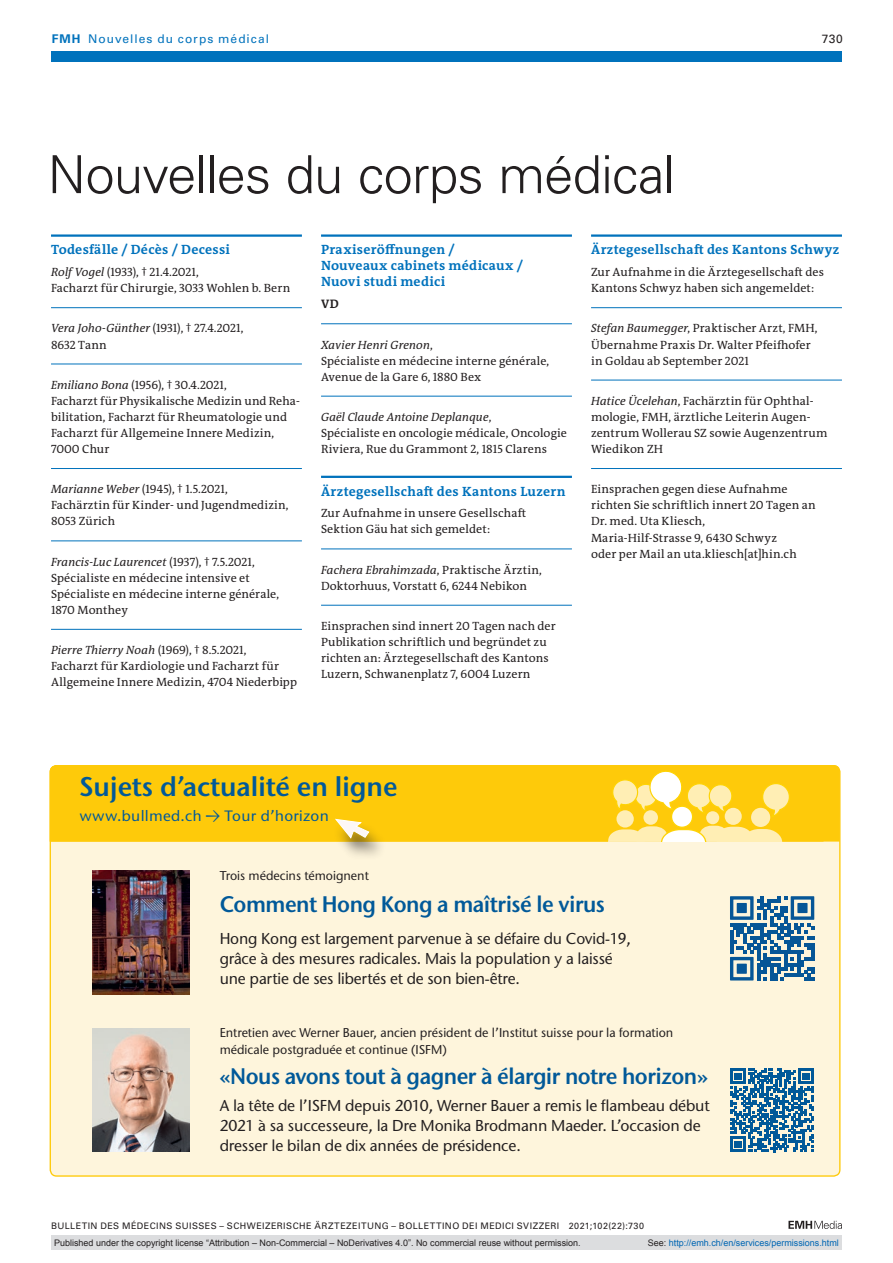
<style>
.page{position:relative;width:893px;height:1263px;background:#fff}
.page>*{position:absolute;margin:0;border:0;box-sizing:border-box;transform-origin:0 0}
.article-title{font:300 52.5px "Univers LT Std";letter-spacing:-.015em;color:#231f20}
.t1{font:600 27px "Stone Sans ITC Std";letter-spacing:-.005em;color:#015999}
.t2{font:600 22.5px "Stone Sans ITC Std";letter-spacing:-.025em;color:#015999;scale:.95 1}
.t3{font:500 15.75px/20.2px "Stone Sans ITC Std";letter-spacing:-.01em;color:#231f20}
.t4{font:500 15px "Stone Sans ITC Std";letter-spacing:.02em;color:#015999}
.section-h1{font:700 13.5px/16px "The Antiqua B W7";letter-spacing:.02em;color:#0072bc}
.t5{font:500 12.75px/16.5px "Stone Sans ITC Std";color:#231f20}
.section-h2{font:700 12.3px "The Antiqua B W7";color:#231f20}
.section-pi{font:12px/16px "The Antiqua B W5 Plain";letter-spacing:.01em;color:#231f20}
.section-pn{font:12px/16px "The Antiqua B W5 Plain";letter-spacing:.01em;color:#231f20}
.ressort{font:12px "Univers LT Std";letter-spacing:.08em;color:#0072bc}
.ressort-2{font:12px "Univers LT Std";color:#231f20}
.t6{font:9px "Arial";color:#231f20}
.fusszeile{font:9px "Univers LT Std";letter-spacing:.05em;color:#231f20}
.t7{font:9px "Arial";color:#0066b3}
.s1{font-weight:700}
.s2{font-style:italic}
.s3{font-family:"The Antiqua B W5 Plain";font-weight:400}
.s4{color:#231f20}
</style>
<div class="page">
<svg style="left:788px;top:1221px;width:54px;height:8px"></svg>
<hr style="left:51px;top:234px;width:251px;height:3px;background:#0072bc">
<hr style="left:51px;top:307px;width:251px;height:1px;background:#0072bc">
<hr style="left:51px;top:364px;width:251px;height:1px;background:#0072bc">
<hr style="left:51px;top:468px;width:251px;height:1px;background:#0072bc">
<hr style="left:51px;top:541px;width:251px;height:1px;background:#0072bc">
<hr style="left:51px;top:629px;width:251px;height:1px;background:#0072bc">
<hr style="left:321px;top:234px;width:251px;height:3px;background:#0072bc">
<hr style="left:321px;top:323px;width:251px;height:1px;background:#0072bc">
<hr style="left:321px;top:396px;width:251px;height:1px;background:#0072bc">
<hr style="left:321px;top:476px;width:251px;height:2px;background:#0072bc">
<hr style="left:321px;top:549px;width:251px;height:1px;background:#0072bc">
<hr style="left:321px;top:605px;width:251px;height:1px;background:#0072bc">
<hr style="left:591px;top:234px;width:251px;height:3px;background:#0072bc">
<hr style="left:591px;top:307px;width:251px;height:1px;background:#0072bc">
<hr style="left:591px;top:380px;width:251px;height:1px;background:#0072bc">
<hr style="left:591px;top:468px;width:251px;height:1px;background:#0072bc">
<div style="left:51px;top:51px;width:791px;height:11px;background:#0072bc"></div>
<div style="left:50px;top:766px;width:790px;height:410px;background:#fef5dc;border-radius:6px"></div>
<div style="left:50px;top:765px;width:790px;height:76px;background:#feca0a"></div>
<svg style="left:759px;top:780px;width:34px;height:38px"></svg>
<svg style="left:610px;top:768px;width:125px;height:47px;background:#fedb59"></svg>
<div style="left:706px;top:811px;width:13px;height:13px;background:#ffeeb4;border-radius:50%"></div>
<div style="left:725px;top:808px;width:17px;height:17px;background:#ffeeb4;border-radius:50%"></div>
<div style="left:643px;top:810px;width:15px;height:15px;background:#ffeeb4;border-radius:50%"></div>
<div style="left:616px;top:810px;width:18px;height:17px;background:#ffeeb4;border-radius:50%"></div>
<div style="left:671px;top:806px;width:22px;height:21px;background:#fff;border-radius:50%"></div>
<div style="left:671px;top:805px;width:22px;height:23px;border:1px solid #fed304;border-radius:50%"></div>
<svg style="left:608px;top:826px;width:174px;height:15px;background:#fee897"></svg>
<div style="left:751px;top:808px;width:19px;height:19px;background:#ffeeb4;border-radius:50%"></div>
<div style="left:332px;top:821px;width:54px;height:41px;background:#231f20;opacity:.6"></div>
<svg style="left:335px;top:818px;width:35px;height:22px"></svg>
<svg style="left:730px;top:896px;width:84px;height:84px"></svg>
<img style="left:92px;top:1028px;width:98px;height:123px">
<svg style="left:730px;top:1068px;width:84px;height:84px"></svg>
<img style="left:92px;top:871px;width:98px;height:123px">
<div style="left:51px;top:1235px;width:791px;height:15px;background:#dcdddf"></div>
<p class="ressort" style="left:52px;top:31px;width:219px"><span class="s1">FMH</span> Nouvelles du corps médical</p>
<p class="ressort-2" style="left:822px;top:31px;width:23px">730</p>
<p class="article-title" style="left:48px;top:143px;width:629px">Nouvelles du corps médical</p>
<p class="section-h1" style="left:51px;top:242px;width:180px">Todesfälle / Décès / Decessi</p>
<p class="section-pn" style="left:51px;top:264px;width:241px"><span class="s2">Rolf Vogel</span> (1933), † 21.4.2021,<br>Facharzt für Chirurgie, 3033 Wohlen b. Bern</p>
<p class="section-pi" style="left:51px;top:320px;width:194px"><span class="s2">Vera Joho-Günther</span> (1931), † 27.4.2021,<br>8632 Tann</p>
<p class="section-pi" style="left:51px;top:377px;width:250px"><span class="s2">Emiliano Bona</span> (1956), † 30.4.2021,<br>Facharzt für Physikalische Medizin und Reha&shy;bilitation, Facharzt für Rheumatologie und Facharzt für Allgemeine Innere Medizin, 7000 Chur</p>
<p class="section-pi" style="left:51px;top:481px;width:239px"><span class="s2">Marianne Weber</span> (1945), † 1.5.2021,<br>Fachärztin für Kinder- und Jugendmedizin,<br>8053 Zürich</p>
<p class="section-pi" style="left:51px;top:554px;width:230px"><span class="s2">Francis-Luc Laurencet</span> (1937), † 7.5.2021, Spécialiste en médecine intensive et Spécialiste en médecine interne générale, 1870 Monthey</p>
<p class="section-pi" style="left:51px;top:642px;width:247px"><span class="s2">Pierre Thierry Noah</span> (1969), † 8.5.2021,<br>Facharzt für Kardiologie und Facharzt für<br>Allgemeine Innere Medizin, 4704 Niederbipp</p>
<p class="section-h1" style="left:321px;top:242px;width:203px">Praxiseröffnungen /<br>Nouveaux cabinets médicaux /<br>Nuovi studi medici</p>
<p class="section-h2" style="left:321px;top:296px;width:19px">VD</p>
<p class="section-pi" style="left:321px;top:337px;width:230px"><span class="s2">Xavier Henri Grenon</span>,<br>Spécialiste en médecine interne générale,<br>Avenue de la Gare 6, 1880 Bex</p>
<p class="section-pi" style="left:321px;top:409px;width:248px"><span class="s2">Gaël Claude Antoine Deplanque</span>,<br>Spécialiste en oncologie médicale, Oncologie<br>Riviera, Rue du Grammont 2, 1815 Clarens</p>
<p class="section-h1" style="left:321px;top:483px;width:246px">Ärztegesellschaft des Kantons Luzern</p>
<p class="section-pn" style="left:321px;top:505px;width:207px">Zur Aufnahme in unsere Gesellschaft<br>Sektion Gäu hat sich gemeldet:</p>
<p class="section-pi" style="left:321px;top:562px;width:222px"><span class="s2">Fachera Ebrahimzada</span>, Praktische Ärztin,<br>Doktorhuus, Vorstatt 6, 6244 Nebikon</p>
<p class="section-pi" style="left:321px;top:618px;width:236px">Einsprachen sind innert 20 Tagen nach der Publikation schriftlich und begründet zu richten an: Ärztegesellschaft des Kantons Luzern, Schwanenplatz 7, 6004 Luzern</p>
<p class="section-h1" style="left:591px;top:242px;width:250px">Ärztegesellschaft des Kantons Schwyz</p>
<p class="section-pn" style="left:591px;top:264px;width:235px">Zur Aufnahme in die Ärztegesellschaft des<br>Kantons Schwyz haben sich angemeldet:</p>
<p class="section-pi" style="left:591px;top:320px;width:228px"><span class="s2">Stefan Baumegger</span>, Praktischer Arzt, FMH,<br>Übernahme Praxis Dr. Walter Pfeifhofer in Goldau ab September 2021</p>
<p class="section-pi" style="left:591px;top:393px;width:238px"><span class="s2">Hatice Ücelehan</span>, Fachärztin für Ophthal&shy;mologie, FMH, ärztliche Leiterin Augen&shy;zentrum Wollerau SZ sowie Augenzentrum Wiedikon ZH</p>
<p class="section-pi" style="left:591px;top:481px;width:226px">Einsprachen gegen diese Aufnahme richten Sie schriftlich innert 20 Tagen an Dr. med. Uta Kliesch,<br>Maria-Hilf-Strasse 9, 6430 Schwyz<br>oder per Mail an uta.kliesch[at]hin.ch</p>
<p class="t1" style="left:79px;top:770px;width:320px">Sujets d’actualité en ligne</p>
<p class="t4" style="left:79px;top:806px;width:251px">www.bullmed.ch <span class="s3">→</span> Tour d’horizon</p>
<p class="t5" style="left:220px;top:867px;width:151px">Trois médecins témoignent</p>
<p class="t2" style="left:220px;top:890px;width:407px">Comment Hong Kong a maîtrisé le virus</p>
<p class="t3" style="left:220px;top:928px;width:413px">Hong Kong est largement parvenue à se défaire du Covid-19, grâce à des mesures radicales. Mais la population y a laissé une partie de ses libertés et de son bien-être.</p>
<p class="t5" style="left:220px;top:1024px;width:455px">Entretien avec Werner Bauer, ancien président de l’Institut suisse pour la formation médicale postgraduée et continue (ISFM)</p>
<p class="t2" style="left:220px;top:1062px;width:515px">«Nous avons tout à gagner à élargir notre horizon»</p>
<p class="t3" style="left:220px;top:1095px;width:491px">A la tête de l’ISFM depuis 2010, Werner Bauer a remis le flambeau début<br>2021 à sa successeure, la Dre Monika Brodmann Maeder. L’occasion de dresser le bilan de dix années de présidence.</p>
<p class="fusszeile" style="left:51px;top:1220px;width:594px">BULLETIN DES MÉDECINS SUISSES – SCHWEIZERISCHE ÄRZTEZEITUNG – BOLLETTINO DEI MEDICI SVIZZERI 2021;102(22):730</p>
<p class="t6" style="left:54px;top:1237px;width:528px">Published under the copyright license “Attribution – Non-Commercial – NoDerivatives 4.0”. No commercial reuse without permission.</p>
<p class="t7" style="left:648px;top:1237px;width:193px"><span class="s4">See:</span> http://emh.ch/en/services/permissions.html</p>
</div>
